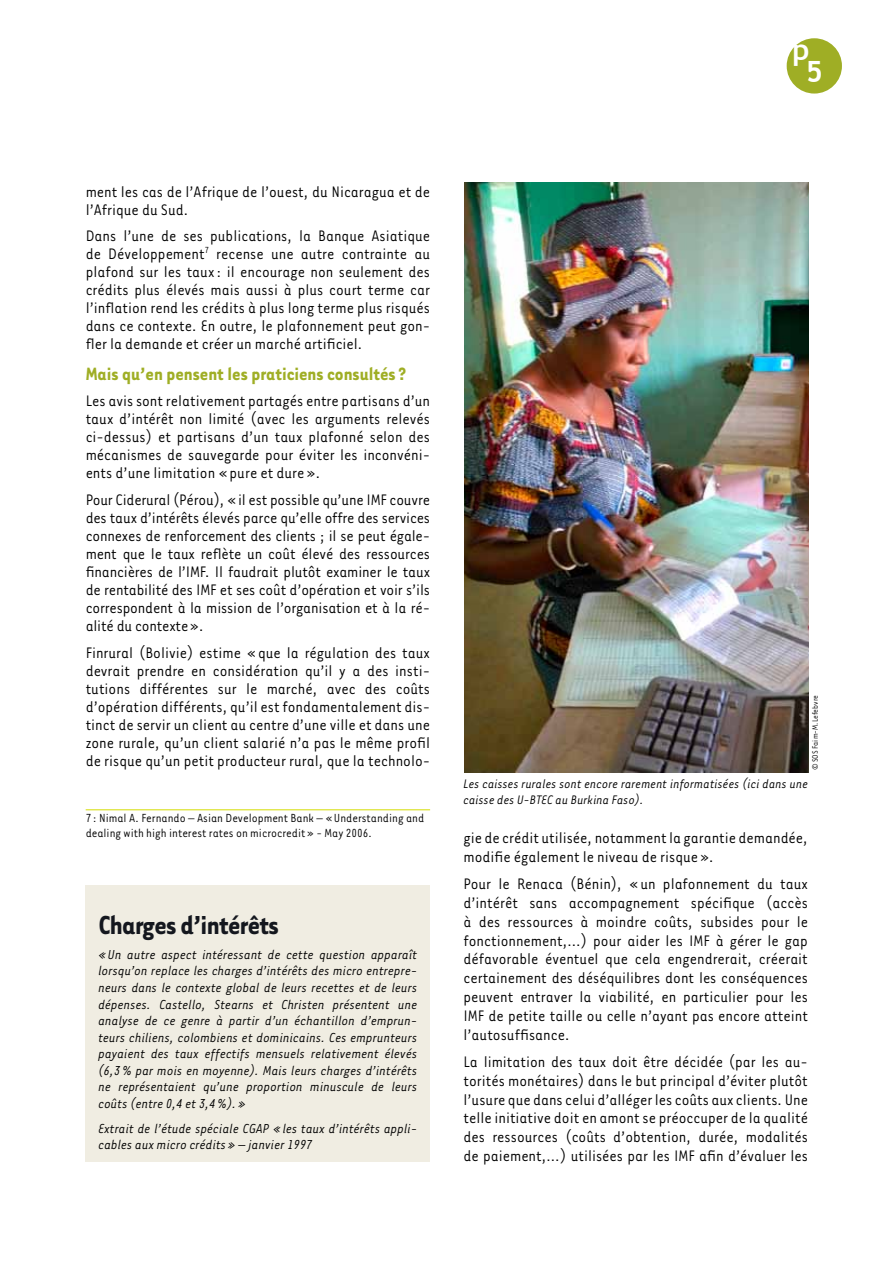
<style>
.page{position:relative;width:893px;height:1263px;background:#fff}
.page>*{position:absolute;margin:0;border:0;box-sizing:border-box;transform-origin:0 0}
.t1{font:700 30px "Tarzana Narrow";letter-spacing:-.02em;color:#14171e}
.t2{font:700 29.25px/22.5px "Trebuchet MS";color:#fff;text-align:center}
.t3{font:700 20.55px "Tarzana Narrow";color:#9fae25}
.t4{font:17.55px/18px "Tarzana Narrow";color:#000;text-align:justify}
.t5{font:italic 15px/16.5px "Tarzana Narrow";color:#000;text-align:justify}
.t6{font:italic 14.25px/15.8px "Tarzana Narrow";color:#000}
.t7{font:13.5px/15px "Tarzana Narrow";color:#000}
.t8{font:9px "Tarzana Narrow";color:#000}
</style>
<div class="page">
<div style="left:787px;top:38px;width:55px;height:56px;background:#9fae25;border-radius:50%"></div>
<hr style="left:86px;top:809px;width:344px;height:1px;background:#d4dd00">
<div style="left:86px;top:885px;width:344px;height:276px;background:#f0ede2"></div>
<img style="left:464px;top:183px;width:344px;height:589px">
<h2 class="t2" style="left:792px;top:38px;width:32px">p<br>5</h2>
<p class="t4" style="left:86px;top:182px;width:346px">ment les cas de l’Afrique de l’ouest, du Nicaragua et de l’Afrique du Sud.</p>
<p class="t4" style="left:86px;top:226px;width:346px">Dans l’une de ses publications, la Banque Asiatique de Développement<sup>7</sup> recense une autre contrainte au plafond sur les taux: il encourage non seulement des crédits plus élevés mais aussi à plus court terme car l’inflation rend les crédits à plus long terme plus risqués dans ce contexte. En outre, le plafonnement peut gon&shy;fler la demande et créer un marché artificiel.</p>
<p class="t3" style="left:86px;top:361px;width:322px">Mais qu’en pensent les praticiens consultés?</p>
<p class="t4" style="left:86px;top:391px;width:346px">Les avis sont relativement partagés entre partisans d’un taux d’intérêt non limité (avec les arguments relevés ci-dessus) et partisans d’un taux plafonné selon des mécanismes de sauvegarde pour éviter les inconvéni&shy;ents d’une limitation «pure et dure».</p>
<p class="t4" style="left:86px;top:490px;width:346px">Pour Ciderural (Pérou), «il est possible qu’une IMF couvre des taux d’intérêts élevés parce qu’elle offre des services connexes de renforcement des clients ; il se peut égale&shy;ment que le taux reflète un coût élevé des ressources financières de l’IMF. Il faudrait plutôt examiner le taux de rentabilité des IMF et ses coût d’opération et voir s’ils correspondent à la mission de l’organisation et à la ré&shy;alité du contexte».</p>
<p class="t4" style="left:86px;top:642px;width:346px">Finrural (Bolivie) estime «que la régulation des taux devrait prendre en considération qu’il y a des insti&shy;tutions différentes sur le marché, avec des coûts d’opération différents, qu’il est fondamentalement dis&shy;tinct de servir un client au centre d’une ville et dans une zone rurale, qu’un client salarié n’a pas le même profil de risque qu’un petit producteur rural, que la technolo-</p>
<p class="t7" style="left:86px;top:810px;width:340px">7 : Nimal A. Fernando – Asian Development Bank – «Understanding and dealing with high interest rates on microcredit» - May 2006.</p>
<h1 class="t1" style="left:98px;top:906px;width:182px">Charges d’intérêts</h1>
<p class="t5" style="left:98px;top:945px;width:320px">«Un autre aspect intéressant de cette question apparaît lorsqu’on replace les charges d’intérêts des micro entrepre&shy;neurs dans le contexte global de leurs recettes et de leurs dépenses. Castello, Stearns et Christen présentent une analyse de ce genre à partir d’un échantillon d’emprun&shy;teurs chiliens, colombiens et dominicains. Ces emprunteurs payaient des taux effectifs mensuels relativement élevés (6,3% par mois en moyenne). Mais leurs charges d’intérêts ne représentaient qu’une proportion minuscule de leurs coûts (entre 0,4 et 3,4%).»</p>
<p class="t5" style="left:98px;top:1119px;width:320px">Extrait de l’étude spéciale CGAP «les taux d’intérêts appli&shy;cables aux micro crédits» – janvier 1997</p>
<p class="t8" style="left:810px;top:770px;width:76px;rotate:-90deg">©SOS Faim-M.Lefebvre</p>
<p class="t6" style="left:463px;top:775px;width:346px">Les caisses rurales sont encore rarement informatisées (ici dans une caisse des U-BTEC au Burkina Faso).</p>
<p class="t4" style="left:463px;top:827px;width:346px;line-height:18.8px">gie de crédit utilisée, notamment la garantie demandée, modifie également le niveau de risque».</p>
<p class="t4" style="left:463px;top:874px;width:346px;line-height:18.8px">Pour le Renaca (Bénin), «un plafonnement du taux d’intérêt sans accompagnement spécifique (accès à des ressources à moindre coûts, subsides pour le fonctionnement,…) pour aider les IMF à gérer le gap défavorable éventuel que cela engendrerait, créerait certainement des déséquilibres dont les conséquences peuvent entraver la viabilité, en particulier pour les IMF de petite taille ou celle n’ayant pas encore atteint l’autosuffisance.</p>
<p class="t4" style="left:463px;top:1051px;width:346px;line-height:18.8px">La limitation des taux doit être décidée (par les au&shy;torités monétaires) dans le but principal d’éviter plutôt l’usure que dans celui d’alléger les coûts aux clients. Une telle initiative doit en amont se préoccuper de la qualité des ressources (coûts d’obtention, durée, modalités de paiement,…) utilisées par les IMF afin d’évaluer les</p>
</div>
